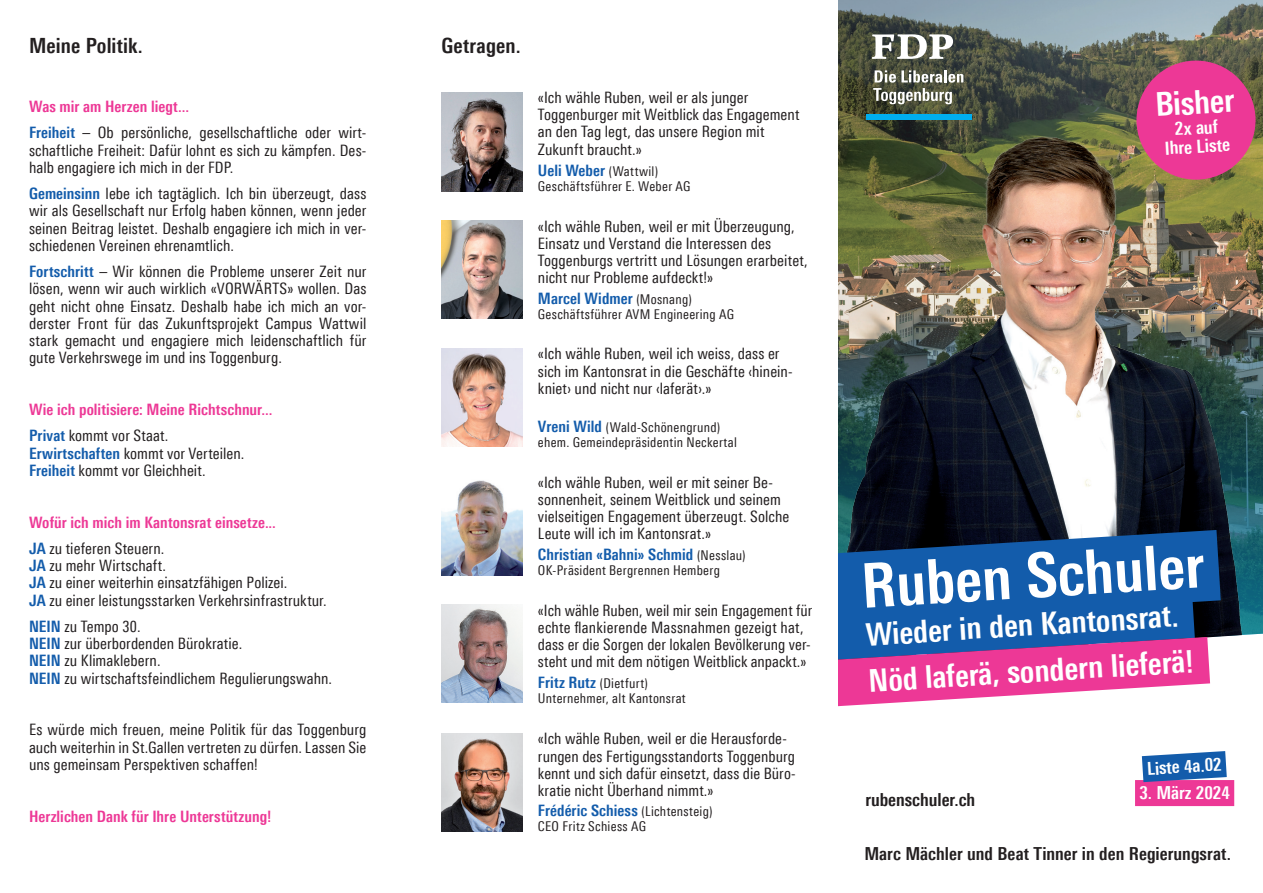
<style>
.page{position:relative;width:1263px;height:893px;background:#fff}
.page>*{position:absolute;margin:0;border:0;box-sizing:border-box;transform-origin:0 0}
.t1{font:700 61.5px "Linotype Univers 620 Cn";color:#fff}
.t2{font:700 33px "Linotype Univers 620 Cn";color:#fff}
.t3{font:700 31.5px/46.3px "Linotype Univers 620 Cn";color:#fff}
.t4{font:700 21px "Linotype Univers 620 Cn";letter-spacing:.005em;color:#231f20}
.t5{font:700 18.3px/18.6px "Linotype Univers 620 Cn";color:#fff;text-align:center}
.t6{font:700 18px "Linotype Univers 620 Cn";color:#231f20}
.t7{font:700 18px "Linotype Univers 620 Cn";color:#fff}
.t8{font:15.75px/17.2px "Linotype Univers 420 Cn";letter-spacing:.005em;color:#231f20}
.t9{font:700 15.75px "Linotype Univers 620 Cn";letter-spacing:.005em;color:#ed3896}
.t10{font:700 15.75px "Linotype Univers 620 Cn";letter-spacing:.005em;color:#135cab}
.t11{font:13.5px/15px "Linotype Univers 420 Cn";letter-spacing:.02em;color:#231f20}
.s1{font-family:"Linotype Univers 620 Cn";font-weight:700;color:#135cab}
.s2{font-family:"Linotype Univers 420 Cn";font-weight:400;font-size:13.5px;color:#231f20}
.s3{font-family:"Linotype Univers 620 Cn";font-weight:700;font-size:15.75px;color:#135cab}
</style>
<div class="page">
<img style="left:838px;top:0;width:425px;height:70px">
<img style="left:838px;top:70px;width:425px;height:420px">
<div style="left:1136px;top:61px;width:119px;height:119px;background:#ed3896;border-radius:50%"></div>
<svg style="left:838px;top:490px;width:425px;height:144px;background:#20405e"></svg>
<svg style="left:838px;top:565px;width:405px;height:46px;background:#1257a1"></svg>
<svg style="left:838px;top:611px;width:420px;height:96px"></svg>
<div style="left:1135px;top:780px;width:99px;height:26px;background:#ed3896"></div>
<svg style="left:872px;top:34px;width:81px;height:25px"></svg>
<svg style="left:873px;top:70px;width:90px;height:34px"></svg>
<div style="left:866px;top:114px;width:106px;height:5px;background:#00aeef"></div>
<img style="left:441px;top:480px;width:81px;height:95px">
<img style="left:441px;top:604px;width:81px;height:99px">
<img style="left:441px;top:348px;width:81px;height:99px">
<img style="left:441px;top:220px;width:81px;height:99px">
<img style="left:441px;top:92px;width:81px;height:99px">
<img style="left:441px;top:733px;width:81px;height:99px">
<svg style="left:1135px;top:751px;width:100px;height:46px"></svg>
<h3 class="t4" style="left:29px;top:34px;width:115px">Meine Politik.</h3>
<h3 class="t4" style="left:441px;top:34px;width:81px">Getragen.</h3>
<p class="t9" style="left:29px;top:97px;width:161px">Was mir am Herzen liegt...</p>
<p class="t8" style="left:29px;top:124px;width:339px;text-align:justify"><span class="s1">Freiheit</span> – Ob persönliche, gesellschaftliche oder wirt&shy;schaftliche Freiheit: Dafür lohnt es sich zu kämpfen. Des&shy;halb engagiere ich mich in der FDP.</p>
<p class="t8" style="left:29px;top:185px;width:339px;text-align:justify"><span class="s1">Gemeinsinn</span> lebe ich tagtäglich. Ich bin überzeugt, dass wir als Gesellschaft nur Erfolg haben können, wenn jeder seinen Beitrag leistet. Deshalb engagiere ich mich in ver&shy;schiedenen Vereinen ehrenamtlich.</p>
<p class="t8" style="left:29px;top:263px;width:339px;text-align:justify"><span class="s1">Fortschritt</span> – Wir können die Probleme unserer Zeit nur lösen, wenn wir auch wirklich «VORWÄRTS» wollen. Das geht nicht ohne Einsatz. Deshalb habe ich mich an vor&shy;derster Front für das Zukunftsprojekt Campus Wattwil stark gemacht und engagiere mich leidenschaftlich für gute Verkehrswege im und ins Toggenburg.</p>
<p class="t9" style="left:29px;top:400px;width:245px">Wie ich politisiere: Meine Richtschnur...</p>
<p class="t8" style="left:29px;top:427px;width:217px"><span class="s1">Privat</span> kommt vor Staat.<br><span class="s1">Erwirtschaften</span> kommt vor Verteilen.<br><span class="s1">Freiheit</span> kommt vor Gleichheit.</p>
<p class="t9" style="left:29px;top:513px;width:248px">Wofür ich mich im Kantonsrat einsetze...</p>
<p class="t8" style="left:29px;top:540px;width:299px"><span class="s1">JA</span> zu tieferen Steuern.<br><span class="s1">JA</span> zu mehr Wirtschaft.<br><span class="s1">JA</span> zu einer weiterhin einsatzfähigen Polizei.<br><span class="s1">JA</span> zu einer leistungsstarken Verkehrsinfrastruktur.</p>
<p class="t8" style="left:29px;top:618px;width:305px"><span class="s1">NEIN</span> zu Tempo 30.<br><span class="s1">NEIN</span> zur überbordenden Bürokratie.<br><span class="s1">NEIN</span> zu Klimaklebern.<br><span class="s1">NEIN</span> zu wirtschaftsfeindlichem Regulierungswahn.</p>
<p class="t8" style="left:29px;top:721px;width:339px;text-align:justify">Es würde mich freuen, meine Politik für das Toggenburg auch weiterhin in St.Gallen vertreten zu dürfen. Lassen Sie uns gemeinsam Perspektiven schaffen!</p>
<p class="t9" style="left:29px;top:807px;width:244px">Herzlichen Dank für Ihre Unterstützung!</p>
<p class="t8" style="left:538px;top:88px;width:263px">«Ich wähle Ruben, weil er als junger Toggenburger mit Weitblick das Engagement an den Tag legt, das unsere Region mit Zukunft braucht.»</p>
<p class="t10" style="left:538px;top:161px;width:122px">Ueli Weber <span class="s2">(Wattwil)</span></p>
<p class="t11" style="left:538px;top:179px;width:154px">Geschäftsführer E. Weber AG</p>
<p class="t8" style="left:538px;top:217px;width:271px">«Ich wähle Ruben, weil er mit Überzeugung, Einsatz und Verstand die Interessen des Toggenburgs vertritt und Lösungen erarbeitet, nicht nur Probleme aufdeckt!»</p>
<p class="t10" style="left:538px;top:289px;width:155px">Marcel Widmer <span class="s2">(Mosnang)</span></p>
<p class="t11" style="left:538px;top:306px;width:198px">Geschäftsführer AVM Engineering AG</p>
<p class="t8" style="left:538px;top:345px;width:256px">«Ich wähle Ruben, weil ich weiss, dass er sich im Kantonsrat in die Geschäfte ‹hinein&shy;kniet› und nicht nur ‹laferät›.»</p>
<p class="t11" style="left:538px;top:420px;width:200px"><span class="s3">Vreni Wild</span> (Wald-Schönengrund) ehem. Gemeindepräsidentin Neckertal</p>
<p class="t8" style="left:538px;top:473px;width:253px">«Ich wähle Ruben, weil er mit seiner Be&shy;sonnenheit, seinem Weitblick und seinem vielseitigen Engagement überzeugt. Solche Leute will ich im Kantonsrat.»</p>
<p class="t10" style="left:538px;top:545px;width:209px">Christian «Bahni» Schmid <span class="s2">(Nesslau)</span></p>
<p class="t11" style="left:538px;top:563px;width:183px">OK-Präsident Bergrennen Hemberg</p>
<p class="t8" style="left:538px;top:601px;width:276px">«Ich wähle Ruben, weil mir sein Engagement für echte flankierende Massnahmen gezeigt hat, dass er die Sorgen der lokalen Bevölkerung ver&shy;steht und mit dem nötigen Weitblick anpackt.»</p>
<p class="t11" style="left:538px;top:675px;width:149px"><span class="s3">Fritz Rutz</span> (Dietfurt)<br>Unternehmer, alt Kantonsrat</p>
<p class="t8" style="left:538px;top:730px;width:259px">«Ich wähle Ruben, weil er die Herausforde&shy;rungen des Fertigungsstandorts Toggenburg kennt und sich dafür einsetzt, dass die Büro&shy;kratie nicht Überhand nimmt.»</p>
<p class="t10" style="left:538px;top:801px;width:176px">Frédéric Schiess <span class="s2">(Lichtensteig)</span></p>
<p class="t11" style="left:538px;top:819px;width:110px">CEO Fritz Schiess AG</p>
<h2 class="t2" style="left:1154px;top:85px;width:81px;rotate:-3deg">Bisher</h2>
<p class="t5" style="left:1163px;top:120px;width:67px;rotate:-3deg">2x auf<br>Ihre Liste</p>
<h1 class="t1" style="left:859px;top:551px;width:345px;rotate:-4deg">Ruben Schuler</h1>
<h3 class="t3" style="left:864px;top:610px;width:328px;rotate:-3deg">Wieder in den Kantonsrat.<br>Nöd laferä, sondern lieferä!</h3>
<p class="t6" style="left:865px;top:789px;width:111px">rubenschuler.ch</p>
<p class="t7" style="left:1146px;top:758px;width:76px;rotate:-4deg">Liste 4a.02</p>
<p class="t7" style="left:1139px;top:782px;width:92px">3. März 2024</p>
<p class="t6" style="left:864px;top:843px;width:368px">Marc Mächler und Beat Tinner in den Regierungsrat.</p>
</div>
